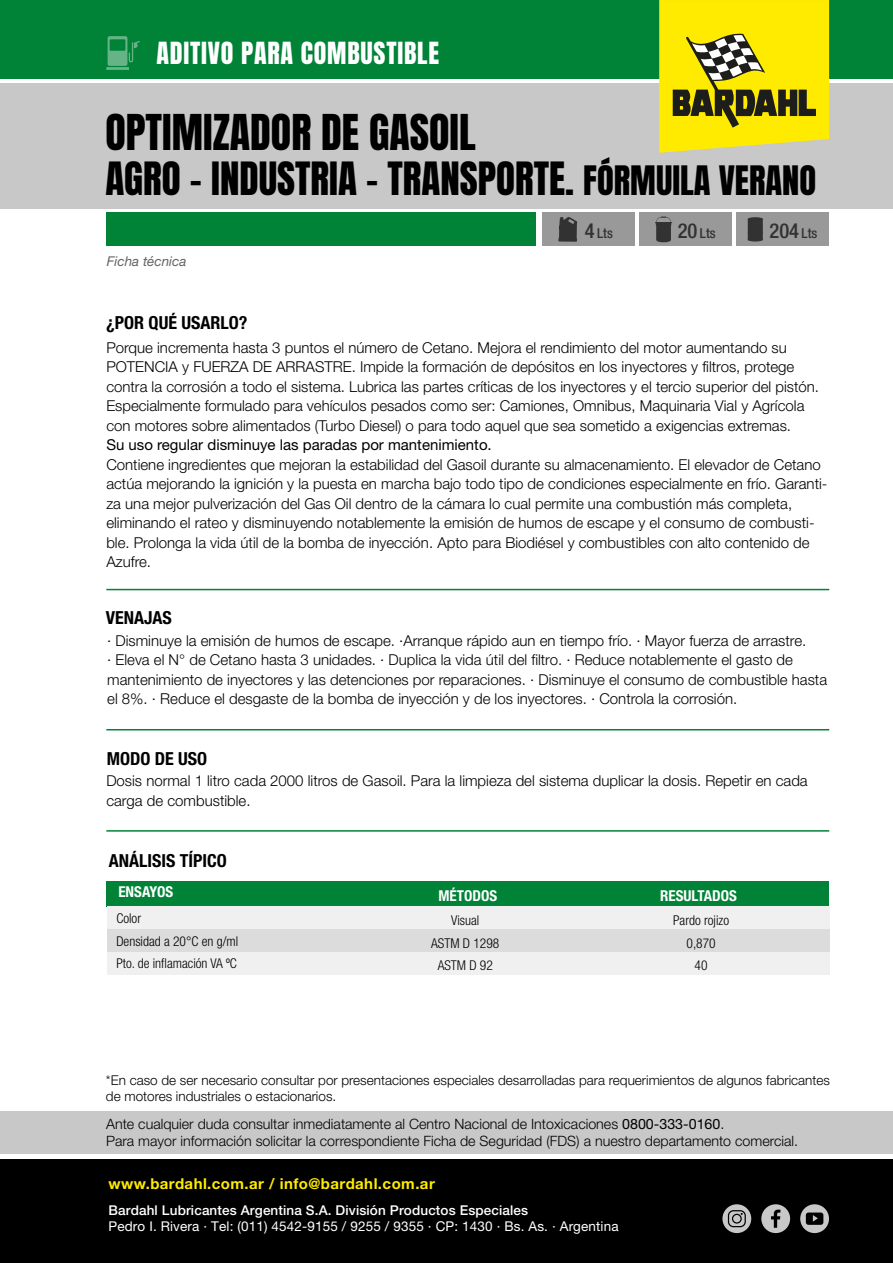
<style>
.page{position:relative;width:893px;height:1263px;background:#fff}
.page>*{position:absolute;margin:0;border:0;box-sizing:border-box;transform-origin:0 0}
.t1{font:42px "Anton";color:#000}
.t2{font:39px "Anton";color:#000}
.t3{font:25.95px "Anton";letter-spacing:.03em;color:#fff}
.t4{font:500 condensed 20.55px "Helvetica Neue";color:#323232}
.t5{font:700 condensed 18px "Helvetica Neue";color:#000}
.t6{font:300 15px/19.5px "Helvetica Neue";color:#000}
.t7{font:15px "Helvetica Neue";color:#000}
.t8{font:700 15px "Helvetica Neue LT Std";letter-spacing:.03em;color:#ffec00}
.t9{font:700 condensed 15px "Helvetica Neue";color:#fff}
.t10{font:300 14.25px/16.5px "Helvetica Neue";color:#000}
.t11{font:500 condensed 13.65px "Helvetica Neue";color:#323232}
.t12{font:300 13.5px/16.5px "Helvetica Neue";color:#000}
.t13{font:300 condensed 13.5px/22.5px "Helvetica Neue";color:#000;text-align:center}
.t14{font:13.5px "Helvetica Neue";letter-spacing:.01em;color:#fff}
.t15{font:500 13.5px "Helvetica Neue";letter-spacing:.01em;color:#fff}
.t16{font:italic 13.5px "Helvetica Neue";color:#646464}
.s1{font-size:34.5px}
.s2{font-size:20.55px}
.s3{font-size:13.65px}
.s4{font-weight:400}
</style>
<div class="page">
<div style="left:0;top:0;width:893px;height:79px;background:#008237"></div>
<div style="left:0;top:83px;width:893px;height:125px;background:#c8c8c8"></div>
<svg style="left:659px;top:0;width:170px;height:153px;background:#d6c816"></svg>
<div style="left:0;top:1159px;width:893px;height:104px;background:#000"></div>
<svg style="left:722px;top:1204px;width:29px;height:29px"></svg>
<svg style="left:728px;top:1210px;width:18px;height:17px"></svg>
<div style="left:761px;top:1204px;width:29px;height:29px;background:#c8c8c8;border-radius:50%"></div>
<svg style="left:771px;top:1209px;width:9px;height:19px"></svg>
<div style="left:800px;top:1204px;width:29px;height:29px;background:#c8c8c8;border-radius:50%"></div>
<svg style="left:806px;top:1212px;width:17px;height:13px"></svg>
<div style="left:0;top:1111px;width:893px;height:43px;background:#c8c8c8"></div>
<svg style="left:106px;top:36px;width:34px;height:34px"></svg>
<hr style="left:106px;top:729px;width:723px;height:1px;background:#008237">
<hr style="left:106px;top:830px;width:723px;height:2px;background:#008237">
<div style="left:106px;top:881px;width:723px;height:26px;background:#008237"></div>
<div style="left:107px;top:952px;width:722px;height:23px;background:#f0f0f0"></div>
<div style="left:107px;top:929px;width:722px;height:23px;background:#dcdcdc"></div>
<div style="left:107px;top:906px;width:722px;height:23px;background:#f0f0f0"></div>
<div style="left:106px;top:212px;width:430px;height:34px;background:#008237"></div>
<div style="left:639px;top:212px;width:92px;height:34px;background:#999"></div>
<svg style="left:655px;top:217px;width:17px;height:25px"></svg>
<div style="left:542px;top:212px;width:92px;height:34px;background:#999"></div>
<div style="left:736px;top:212px;width:93px;height:34px;background:#999"></div>
<svg style="left:747px;top:217px;width:16px;height:24px"></svg>
<hr style="left:106px;top:589px;width:723px;height:1px;background:#008237">
<svg style="left:558px;top:217px;width:20px;height:25px"></svg>
<h3 class="t3" style="left:156px;top:40px;width:284px">ADITIVO PARA COMBUSTIBLE</h3>
<h1 class="t1" style="left:105px;top:111px;width:372px">OPTIMIZADOR DE GASOIL</h1>
<h2 class="t2" style="left:105px;top:159px;width:712px">AGRO - INDUSTRIA - TRANSPORTE. <span class="s1">FÓRMUILA VERANO</span></h2>
<p class="t11" style="left:585px;top:225px;width:30px"><span class="s2">4</span> Lts</p>
<p class="t11" style="left:678px;top:225px;width:39px"><span class="s2">20</span> Lts</p>
<h3 class="t4" style="left:770px;top:218px;width:49px">204 <span class="s3">Lts</span></h3>
<p class="t16" style="left:107px;top:253px;width:81px">Ficha técnica</p>
<p class="t5" style="left:106px;top:312px;width:143px">¿POR QUÉ USARLO?</p>
<p class="t6" style="left:106px;top:337px;width:714px">Porque incrementa hasta 3 puntos el número de Cetano. Mejora el rendimiento del motor aumentando su POTENCIA y FUERZA DE ARRASTRE. Impide la formación de depósitos en los inyectores y filtros, protege contra la corrosión a todo el sistema. Lubrica las partes críticas de los inyectores y el tercio superior del pistón.<br>Especialmente formulado para vehículos pesados como ser: Camiones, Omnibus, Maquinaria Vial y Agrícola con motores sobre alimentados (Turbo Diesel) o para todo aquel que sea sometido a exigencias extremas.</p>
<p class="t7" style="left:106px;top:436px;width:387px">Su uso regular disminuye las paradas por mantenimiento.</p>
<p class="t6" style="left:106px;top:454px;width:723px">Contiene ingredientes que mejoran la estabilidad del Gasoil durante su almacenamiento. El elevador de Cetano actúa mejorando la ignición y la puesta en marcha bajo todo tipo de condiciones especialmente en frío. Garanti&shy;za una mejor pulverización del Gas Oil dentro de la cámara lo cual permite una combustión más completa, eliminando el rateo y disminuyendo notablemente la emisión de humos de escape y el consumo de combusti&shy;ble. Prolonga la vida útil de la bomba de inyección. Apto para Biodiésel y combustibles con alto contenido de Azufre.</p>
<p class="t5" style="left:106px;top:607px;width:68px">VENAJAS</p>
<p class="t6" style="left:107px;top:630px;width:721px">· Disminuye la emisión de humos de escape. ·Arranque rápido aun en tiempo frío. · Mayor fuerza de arrastre.<br>· Eleva el N° de Cetano hasta 3 unidades. · Duplica la vida útil del filtro. · Reduce notablemente el gasto de mantenimiento de inyectores y las detenciones por reparaciones. · Disminuye el consumo de combustible hasta el 8%. · Reduce el desgaste de la bomba de inyección y de los inyectores. · Controla la corrosión.</p>
<p class="t5" style="left:107px;top:748px;width:102px">MODO DE USO</p>
<p class="t6" style="left:106px;top:771px;width:703px">Dosis normal 1 litro cada 2000 litros de Gasoil. Para la limpieza del sistema duplicar la dosis. Repetir en cada carga de combustible.</p>
<p class="t5" style="left:109px;top:850px;width:119px">ANÁLISIS TÍPICO</p>
<p class="t9" style="left:118px;top:882px;width:56px">ENSAYOS</p>
<p class="t9" style="left:439px;top:886px;width:60px">MÉTODOS</p>
<p class="t9" style="left:660px;top:886px;width:78px">RESULTADOS</p>
<p class="t13" style="left:116px;top:907px;width:123px;text-align:left">Color<br>Densidad a 20°C en g/ml<br>Pto. de inflamación VA ºC</p>
<p class="t13" style="left:431px;top:909px;width:70px">Visual<br>ASTM D 1298<br>ASTM D 92</p>
<p class="t13" style="left:673px;top:909px;width:57px">Pardo rojizo<br>0,870<br>40</p>
<p class="t12" style="left:106px;top:1071px;width:725px">*En caso de ser necesario consultar por presentaciones especiales desarrolladas para requerimientos de algunos fabricantes de motores industriales o estacionarios.</p>
<p class="t10" style="left:106px;top:1115px;width:693px">Ante cualquier duda consultar inmediatamente al Centro Nacional de Intoxicaciones <span class="s4">0800-333-0160</span>.<br>Para mayor información solicitar la correspondiente Ficha de Seguridad (FDS) a nuestro departamento comercial.</p>
<p class="t8" style="left:109px;top:1174px;width:328px">www.bardahl.com.ar / info@bardahl.com.ar</p>
<p class="t15" style="left:109px;top:1202px;width:421px">Bardahl Lubricantes Argentina S.A. División Productos Especiales</p>
<p class="t14" style="left:109px;top:1218px;width:512px">Pedro I. Rivera · Tel: (011) 4542-9155 / 9255 / 9355 · CP: 1430 · Bs. As. · Argentina</p>
</div>
